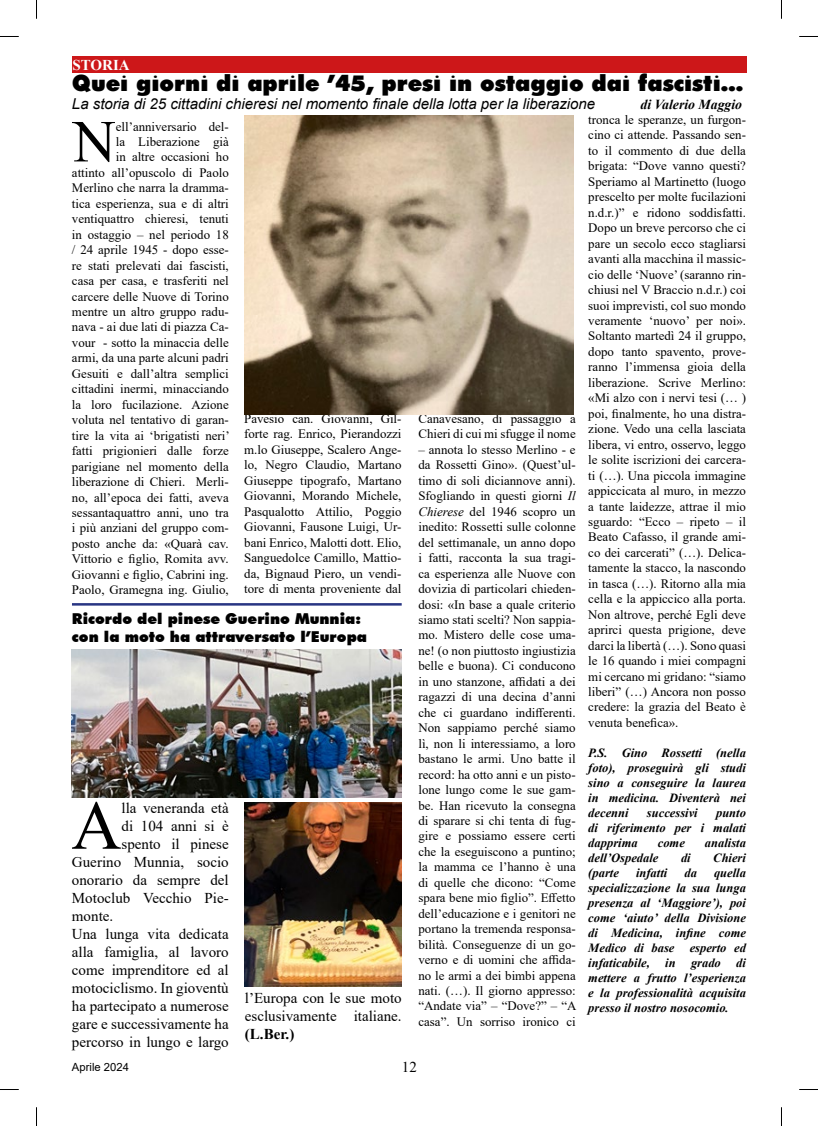
<style>
.page{position:relative;width:818px;height:1126px;background:#fff}
.page>*{position:absolute;margin:0;border:0;box-sizing:border-box;transform-origin:0 0}
.t1{font:69.38px "Times New Roman";color:#000}
.t2{font:59.5px "Times New Roman";color:#000}
.t3{font:900 22.5px "Futura";color:#000}
.t4{font:15px/18px "Times New Roman";color:#000}
.t5{font:italic 15px "Arial";color:#000}
.t6{font:900 15px/18px "Futura BT";color:#000}
.t7{font:700 15px "Times New Roman";color:#000}
.t8{font:700 15px "Times New Roman";color:#fff}
.t9{font:italic 700 13.75px "Times New Roman";color:#000}
.t10{font:12.88px/15.5px "Times New Roman";color:#000;text-align:justify}
.t11{font:italic 700 12.5px/15px "Times New Roman";color:#000;text-align:justify}
.t12{font:11.25px "Arial";color:#000}
.s1{font-style:italic}
</style>
<div class="page">
<div style="left:72px;top:56px;width:674px;height:17px;background:#cd1719"></div>
<img style="left:245px;top:115px;width:328px;height:299px">
<img style="left:72px;top:649px;width:329px;height:148px">
<img style="left:244px;top:802px;width:157px;height:184px">
<hr style="left:72px;top:603px;width:329px;height:2px;background:#283583">
<svg style="left:0;top:36px;width:19px;height:1px"></svg>
<svg style="left:799px;top:36px;width:18px;height:1px"></svg>
<svg style="left:0;top:1089px;width:19px;height:1px"></svg>
<svg style="left:799px;top:1089px;width:18px;height:1px"></svg>
<svg style="left:36px;top:0;width:1px;height:19px"></svg>
<svg style="left:36px;top:1107px;width:1px;height:18px"></svg>
<p class="t8" style="left:72px;top:54px;width:59px">STORIA</p>
<h3 class="t3" style="left:72px;top:67px;width:672px">Quei giorni di aprile ’45, presi in ostaggio dai fascisti…</h3>
<p class="t5" style="left:72px;top:93px;width:524px">La storia di 25 cittadini chieresi nel momento finale della lotta per la liberazione</p>
<p class="t9" style="left:640px;top:94px;width:103px">di Valerio Maggio</p>
<h2 class="t2" style="left:73px;top:99px;width:44px">N</h2>
<p class="t10" style="left:72px;top:118px;width:159px;text-align:right">ell’anniversario del-<br>la Liberazione già<br>in altre occasioni ho<br>attinto all’opuscolo di Paolo<br>Merlino che narra la dramma&shy;tica esperienza, sua e di altri ventiquattro chieresi, tenuti in ostaggio – nel periodo 18 / 24 aprile 1945 - dopo esse&shy;re stati prelevati dai fascisti, casa per casa, e trasferiti nel carcere delle Nuove di Torino mentre un altro gruppo radu&shy;nava - ai due lati di piazza Ca&shy;vour - sotto la minaccia delle armi, da una parte alcuni padri<br>Gesuiti e dall’altra semplici cittadini inermi, minacciando la loro fucilazione. Azione voluta nel tentativo di garan&shy;tire la vita ai ‘brigatisti neri’ fatti prigionieri dalle forze parigiane nel momento della liberazione di Chieri. Merli&shy;no, all’epoca dei fatti, aveva sessantaquattro anni, uno tra i più anziani del gruppo com&shy;posto anche da: «Quarà cav.<br>Vittorio e figlio, Romita avv.<br>Giovanni e figlio, Cabrini ing.<br>Paolo, Gramegna ing. Giulio,</p>
<p class="t10" style="left:588px;top:111px;width:159px">tronca le speranze, un furgon&shy;cino ci attende. Passando sen&shy;to il commento di due della brigata: “Dove vanno questi?<br>Speriamo al Martinetto (luogo prescelto per molte fucilazioni n.d.r.)” e ridono soddisfatti.<br>Dopo un breve percorso che ci pare un secolo ecco stagliarsi avanti alla macchina il massic&shy;cio delle ‘Nuove’ (saranno rin&shy;chiusi nel V Braccio n.d.r.) coi suoi imprevisti, col suo mondo veramente ‘nuovo’ per noi».<br>Soltanto martedì 24 il gruppo, dopo tanto spavento, prove&shy;ranno l’immensa gioia della liberazione. Scrive Merlino: «Mi alzo con i nervi tesi (… ) poi, finalmente, ho una distra&shy;zione. Vedo una cella lasciata libera, vi entro, osservo, leggo le solite iscrizioni dei carcera&shy;ti (…). Una piccola immagine appiccicata al muro, in mezzo a tante laidezze, attrae il mio sguardo: “Ecco – ripeto – il Beato Cafasso, il grande ami&shy;co dei carcerati” (…). Delica&shy;tamente la stacco, la nascondo in tasca (…). Ritorno alla mia cella e la appiccico alla porta.<br>Non altrove, perché Egli deve aprirci questa prigione, deve darci la libertà (…). Sono quasi le 16 quando i miei compagni mi cercano mi gridano: “siamo liberi” (…) Ancora non posso credere: la grazia del Beato è venuta benefica».</p>
<p class="t11" style="left:588px;top:744px;width:159px">P.S. Gino Rossetti (nella foto), proseguirà gli studi sino a conseguire la laurea in medicina. Diventerà nei decenni</p>
<p class="t10" style="left:244px;top:410px;width:159px">Pavesio can. Giovanni, Gil&shy;forte rag. Enrico, Pierandozzi m.lo Giuseppe, Scalero Ange&shy;lo, Negro Claudio, Martano Giuseppe tipografo, Martano Giovanni, Morando Michele, Pasqualotto Attilio, Poggio Giovanni, Fausone Luigi, Ur&shy;bani Enrico, Malotti dott. Elio, Sanguedolce Camillo, Mattio&shy;da, Bignaud Piero, un vendi&shy;tore di menta proveniente dal</p>
<p class="t10" style="left:418px;top:410px;width:159px">Canavesano, di passaggio a<br>Chieri di cui mi sfugge il nome</p>
<p class="t10" style="left:418px;top:441px;width:159px">– annota lo stesso Merlino - e da Rossetti Gino». (Quest’ul&shy;timo di soli diciannove anni).<br>Sfogliando in questi giorni <span class="s1">Il Chierese</span> del 1946 scopro un inedito: Rossetti sulle colonne del settimanale, un anno dopo i fatti, racconta la sua tragi&shy;ca esperienza alle Nuove con dovizia di particolari chieden&shy;dosi: «In base a quale criterio siamo stati scelti? Non sappia&shy;mo. Mistero delle cose uma&shy;ne! (o non piuttosto ingiustizia belle e buona). Ci conducono in uno stanzone, affidati a dei ragazzi di una decina d’anni che ci guardano indifferenti.<br>Non sappiamo perché siamo lì, non li interessiamo, a loro bastano le armi. Uno batte il record: ha otto anni e un pisto&shy;lone lungo come le sue gam&shy;be. Han ricevuto la consegna di sparare si chi tenta di fug&shy;gire e possiamo essere certi che la eseguiscono a puntino; la mamma ce l’hanno è una di quelle che dicono: “Come spara bene mio figlio”. Effetto dell’educazione e i genitori ne portano la tremenda responsa&shy;bilità. Conseguenze di un go&shy;verno e di uomini che affida&shy;no le armi a dei bimbi appena nati. (…). Il giorno appresso: “Andate via” – “Dove?” – “A casa”. Un sorriso ironico ci</p>
<p class="t6" style="left:72px;top:609px;width:296px">Ricordo del pinese Guerino Munnia: con la moto ha attraversato l’Europa</p>
<h1 class="t1" style="left:71px;top:776px;width:52px">A</h1>
<p class="t4" style="left:121px;top:798px;width:109px">lla veneranda età</p>
<p class="t11" style="left:646px;top:804px;width:52px">successivi</p>
<p class="t11" style="left:588px;top:804px;width:159px;text-indent:128px">punto di riferimento per i malati dapprima</p>
<p class="t4" style="left:121px;top:816px;width:109px">di 104 anni si è</p>
<p class="t4" style="left:121px;top:834px;width:109px">spento il pinese</p>
<p class="t4" style="left:72px;top:852px;width:158px">Guerino Munnia, socio</p>
<p class="t4" style="left:72px;top:870px;width:158px">onorario da sempre del</p>
<p class="t4" style="left:72px;top:888px;width:158px">Motoclub Vecchio Pie-</p>
<p class="t4" style="left:72px;top:906px;width:43px">monte.</p>
<p class="t4" style="left:72px;top:924px;width:158px">Una lunga vita dedicata</p>
<p class="t4" style="left:72px;top:942px;width:158px">alla famiglia, al lavoro</p>
<p class="t4" style="left:72px;top:960px;width:158px">come imprenditore ed al</p>
<p class="t4" style="left:72px;top:978px;width:158px">motociclismo. In gioventù</p>
<p class="t4" style="left:72px;top:996px;width:158px">ha partecipato a numerose</p>
<p class="t4" style="left:72px;top:1014px;width:158px">gare e successivamente ha</p>
<p class="t4" style="left:72px;top:1032px;width:158px">percorso in lungo e largo</p>
<p class="t11" style="left:657px;top:834px;width:29px">come</p>
<p class="t11" style="left:704px;top:834px;width:42px">analista</p>
<p class="t11" style="left:588px;top:849px;width:72px">dell’Ospedale</p>
<p class="t11" style="left:680px;top:849px;width:11px">di</p>
<p class="t11" style="left:712px;top:849px;width:34px">Chieri</p>
<p class="t11" style="left:588px;top:864px;width:32px">(parte</p>
<p class="t11" style="left:635px;top:864px;width:33px">infatti</p>
<p class="t11" style="left:684px;top:864px;width:14px">da</p>
<p class="t11" style="left:588px;top:864px;width:159px;text-indent:126px">quella specializzazione la sua lunga presenza al ‘Maggiore’), poi come ‘aiuto’ della Divisione di Medicina, infine come Medico di base esperto ed infaticabile, in grado di mettere a frutto l’esperienza e la professionalità acquisita presso il nostro nosocomio.</p>
<p class="t4" style="left:245px;top:988px;width:158px">l’Europa con le sue moto esclusivamente italiane.</p>
<p class="t7" style="left:245px;top:1023px;width:51px">(L.Ber.)</p>
<p class="t12" style="left:72px;top:1059px;width:58px">Aprile 2024</p>
<p class="t4" style="left:401px;top:1056px;width:16px">12</p>
</div>
